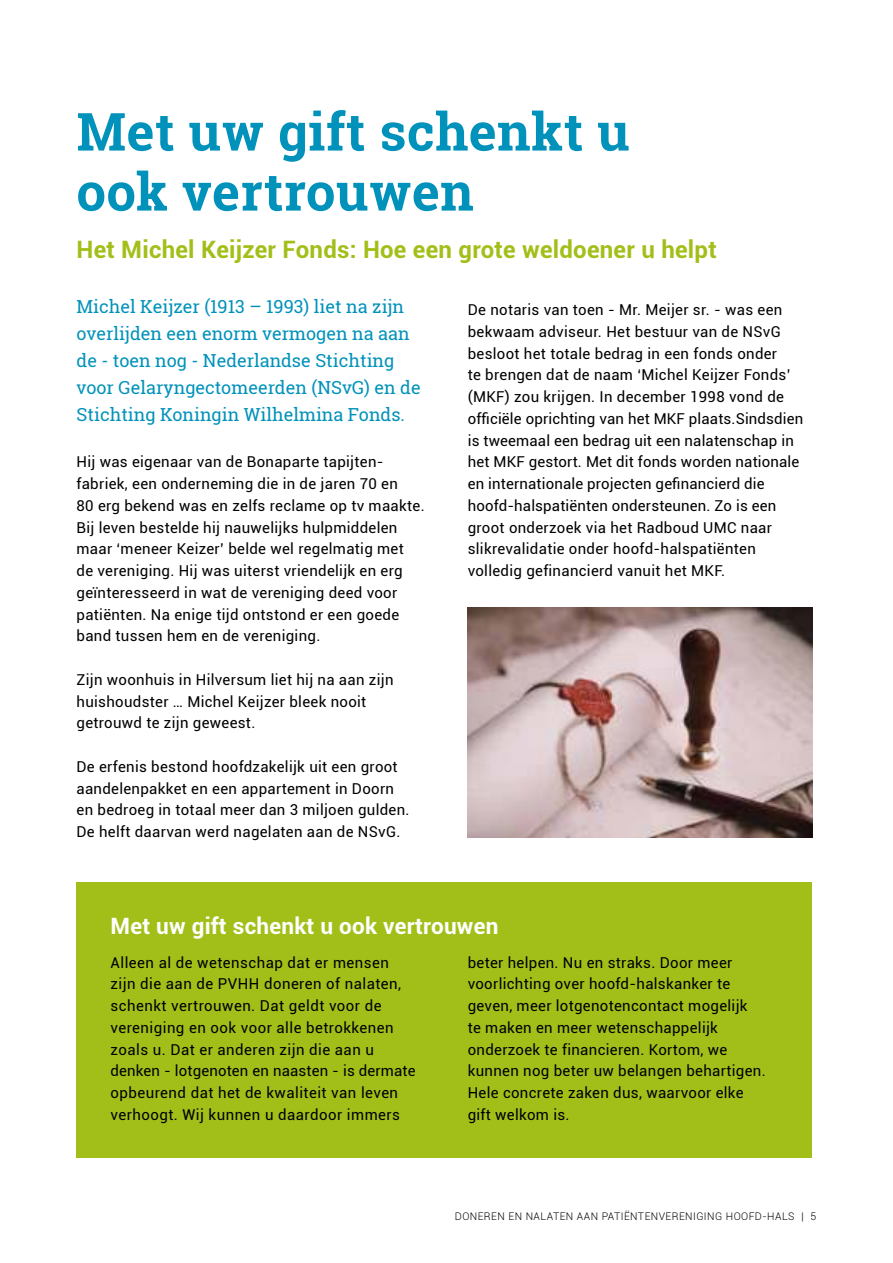
<style>
.page{position:relative;width:893px;height:1263px;background:#fff}
.page>*{position:absolute;margin:0;border:0;box-sizing:border-box;transform-origin:0 0}
.t1{font:700 52.5px/60px "Roboto Slab";letter-spacing:.01em;color:#0092ba}
.t2{font:700 24px "Roboto";letter-spacing:.01em;color:#a2bf19}
.t3{font:700 22.5px "Roboto";letter-spacing:.01em;color:#fff}
.t4{font:18px/27px "Roboto Slab";color:#0092ba}
.t5{font:15px/21.8px "Roboto";letter-spacing:.02em;color:#000}
.t6{font:300 10.5px "Roboto";letter-spacing:.04em;color:#000}
</style>
<div class="page">
<div style="left:77px;top:882px;width:735px;height:275px;background:#a2bf19"></div>
<img style="left:468px;top:608px;width:344px;height:230px">
<h1 class="t1" style="left:77px;top:106px;width:555px">Met uw gift schenkt u ook vertrouwen</h1>
<h2 class="t2" style="left:77px;top:239px;width:642px">Het Michel Keijzer Fonds: Hoe een grote weldoener u helpt</h2>
<p class="t4" style="left:77px;top:294px;width:346px">Michel Keijzer (1913 – 1993) liet na zijn overlijden een enorm vermogen na aan de - toen nog - Nederlandse Stichting voor Gelaryngectomeerden (NSvG) en de Stichting Koningin Wilhelmina Fonds.</p>
<p class="t5" style="left:77px;top:452px;width:350px">Hij was eigenaar van de Bonaparte tapijten&shy;fabriek, een onderneming die in de jaren 70 en<br>80 erg bekend was en zelfs reclame op tv maakte.<br>Bij leven bestelde hij nauwelijks hulpmiddelen maar ‘meneer Keizer’ belde wel regelmatig met<br>de vereniging. Hij was uiterst vriendelijk en erg geïnteresseerd in wat de vereniging deed voor patiënten. Na enige tijd ontstond er een goede band tussen hem en de vereniging.</p>
<p class="t5" style="left:77px;top:670px;width:318px">Zijn woonhuis in Hilversum liet hij na aan zijn huishoudster … Michel Keijzer bleek nooit getrouwd te zijn geweest.</p>
<p class="t5" style="left:77px;top:757px;width:335px">De erfenis bestond hoofdzakelijk uit een groot aandelenpakket en een appartement in Doorn en bedroeg in totaal meer dan 3 miljoen gulden.<br>De helft daarvan werd nagelaten aan de NSvG.</p>
<p class="t5" style="left:468px;top:300px;width:337px">De notaris van toen - Mr. Meijer sr. - was een bekwaam adviseur. Het bestuur van de NSvG besloot het totale bedrag in een fonds onder<br>te brengen dat de naam ‘Michel Keijzer Fonds’ (MKF) zou krijgen. In december 1998 vond de officiële oprichting van het MKF plaats.Sindsdien is tweemaal een bedrag uit een nalatenschap in het MKF gestort. Met dit fonds worden nationale en internationale projecten gefinancierd die hoofd-halspatiënten onder steunen. Zo is een groot onderzoek via het Radboud UMC naar slikrevalidatie onder hoofd-halspatiënten volledig gefinancierd vanuit het MKF.</p>
<h3 class="t3" style="left:111px;top:917px;width:389px">Met uw gift schenkt u ook vertrouwen</h3>
<p class="t5" style="left:111px;top:952px;width:307px">Alleen al de wetenschap dat er mensen zijn die aan de PVHH doneren of nalaten, schenkt vertrouwen. Dat geldt voor de vereniging en ook voor alle betrokkenen zoals u. Dat er anderen zijn die aan u denken - lotgenoten en naasten - is dermate opbeurend dat het de kwaliteit van leven verhoogt. Wij kunnen u daardoor immers</p>
<p class="t5" style="left:468px;top:952px;width:299px">beter helpen. Nu en straks. Door meer voorlichting over hoofd-halskanker te geven, meer lotgenotencontact mogelijk<br>te maken en meer wetenschappelijk onderzoek te financieren. Kortom, we kunnen nog beter uw belangen behartigen.<br>Hele concrete zaken dus, waarvoor elke gift welkom is.</p>
<p class="t6" style="left:455px;top:1212px;width:363px">DONEREN EN NALATEN AAN PATIËNTENVERENIGING HOOFD-HALS | 5</p>
</div>
